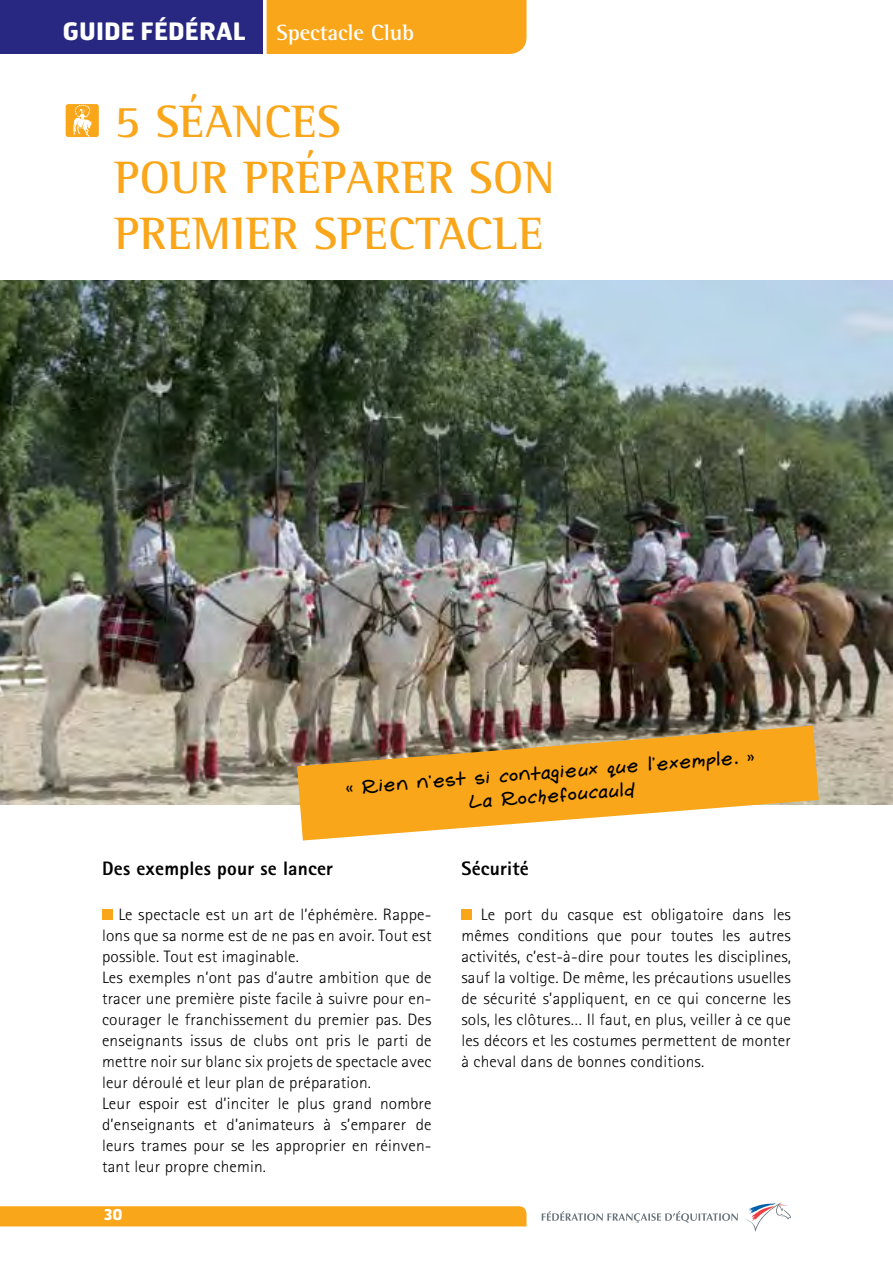
<style>
.page{position:relative;width:893px;height:1263px;background:#fff}
.page>*{position:absolute;margin:0;border:0;box-sizing:border-box;transform-origin:0 0}
.t1{font:700 46.5px/55.8px "Rotis Semi Serif";letter-spacing:.01em;color:#faa61a}
.t2{font:700 24px "Hermes";color:#fff}
.t3{font:700 22.5px "Rotis Semi Serif";color:#fff}
.t4{font:19.5px/23.4px "Gemelli";color:#000;text-align:center}
.t5{font:800 19.5px "Rotis Sans Serif";letter-spacing:.01em;color:#000}
.t6{font:300 16.5px/21px "Rotis Sans Serif";letter-spacing:.01em;color:#000;text-align:justify;scale:1.05 1}
.t7{font:700 15px "Hermes";color:#fff}
</style>
<div class="page">
<div style="left:0;top:1206px;width:526px;height:20px;background:#faa61a"></div>
<svg style="left:542px;top:1211px;width:196px;height:12px"></svg>
<svg style="left:745px;top:1202px;width:46px;height:30px"></svg>
<div style="left:267px;top:0;width:260px;height:54px;background:#faa61a"></div>
<div style="left:0;top:0;width:262px;height:54px;background:#282781"></div>
<div style="left:66px;top:104px;width:33px;height:33px;background:#faa61a;border-radius:3px"></div>
<svg style="left:73px;top:105px;width:19px;height:32px"></svg>
<div style="left:461px;top:909px;width:11px;height:10px;background:#faa61a"></div>
<div style="left:102px;top:909px;width:11px;height:10px;background:#faa61a"></div>
<img style="left:0;top:281px;width:893px;height:523px">
<svg style="left:297px;top:726px;width:522px;height:114px;fill:#faa61a"></svg>
<h2 class="t2" style="left:63px;top:15px;width:185px">GUIDE FÉDÉRAL</h2>
<h3 class="t3" style="left:276px;top:19px;width:139px">Spectacle Club</h3>
<h1 class="t1" style="left:114px;top:93px;width:228px">5 séances<br>POUR</h1>
<h1 class="t1" style="left:243px;top:149px;width:28px">PRÉPARER</h1>
<h1 class="t1" style="left:469px;top:149px;width:28px">SON</h1>
<h1 class="t1" style="left:114px;top:205px;width:28px">PREMIER</h1>
<h1 class="t1" style="left:314px;top:205px;width:27px">SPECTACLE</h1>
<p class="t4" style="left:345px;top:778px;width:412px;rotate:-5deg">« R ien n’est si contagieux que l’exemple. »<br>La Rochefoucauld</p>
<p class="t5" style="left:102px;top:856px;width:233px">Des exemples pour se lancer</p>
<p class="t6" style="left:102px;top:903px;width:315px;text-align:left;text-indent:16px">Le spectacle est un art de l’éphémère. Rappe&shy;lons que sa norme est de ne pas en avoir. Tout est possible. Tout est imaginable.<br>Les exemples n’ont pas d’autre ambition que de tracer une première piste facile à suivre pour en&shy;courager le franchissement du premier pas. Des enseignants issus de clubs ont pris le parti de mettre noir sur blanc six projets de spectacle avec leur déroulé et leur plan de préparation.<br>Leur espoir est d’inciter le plus grand nombre d’enseignants et d’animateurs à s’emparer de leurs trames pour se les approprier en réinven&shy;tant leur propre chemin.</p>
<p class="t7" style="left:104px;top:1205px;width:20px">30</p>
<p class="t5" style="left:461px;top:856px;width:69px">Sécurité</p>
<p class="t6" style="left:461px;top:903px;width:315px;text-indent:20px">Le port du casque est obligatoire dans les mêmes conditions que pour toutes les autres activités, c’est-à-dire pour toutes les disciplines, sauf la voltige. De même, les précautions usuelles de sécurité s’appliquent, en ce qui concerne les sols, les clôtures… Il faut, en plus, veiller à ce que les décors et les costumes permettent de monter à cheval dans de bonnes conditions.</p>
</div>
